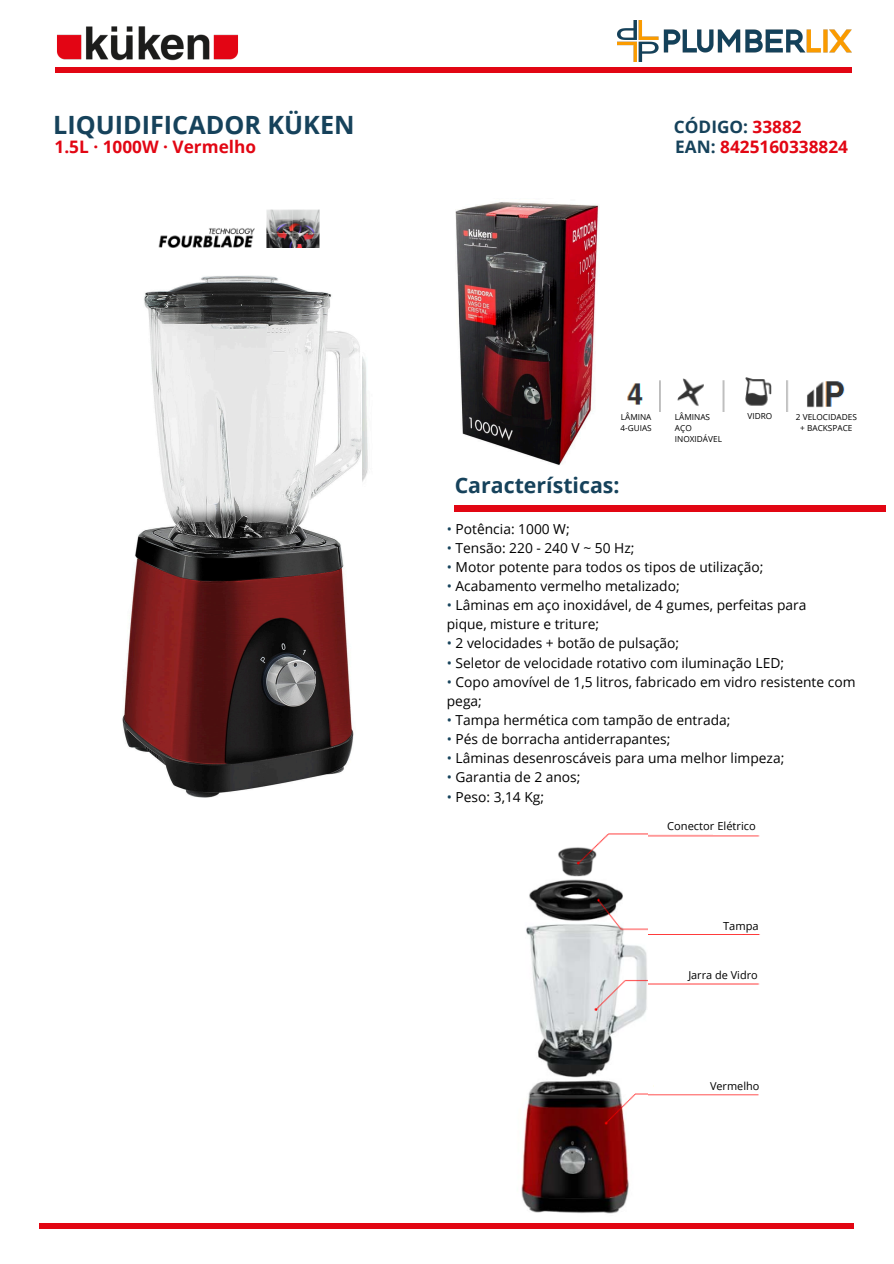
<style>
.page{position:relative;width:894px;height:1264px;background:#fff}
.page>*{position:absolute;margin:0;border:0;box-sizing:border-box;transform-origin:0 0}
.t1{font:700 25.2px "Open Sans";color:#16425b}
.t2{font:700 21.3px "Open Sans";color:#16425b}
.t3{font:700 17.25px "Open Sans";color:#e20613}
.t4{font:700 17.25px "Open Sans";color:#16425b}
.t5{font:13.8px/19.2px "Open Sans";color:#000}
.t6{font:11.1px "Open Sans";color:#000}
.t7{font:10.95px "Open Sans";color:#000}
.t8{font:8.25px/10.9px "Open Sans";color:#000}
.s1{color:#e20613}
.s2{color:#16425b}
</style>
<div class="page">
<img style="left:617px;top:20px;width:234px;height:42px">
<img style="left:57px;top:26px;width:181px;height:35px">
<div style="left:55px;top:67px;width:796px;height:6px;background:#e20613"></div>
<div style="left:454px;top:505px;width:431px;height:7px;background:#e20613"></div>
<div style="left:39px;top:1223px;width:815px;height:5px;background:#e20613"></div>
<img style="left:158px;top:209px;width:162px;height:38px">
<img style="left:627px;top:377px;width:218px;height:35px">
<img style="left:647px;top:833px;width:113px;height:263px">
<div style="left:712px;top:819px;width:49px;height:16px;background:#fff"></div>
<div style="left:711px;top:919px;width:48px;height:14px;background:#fff"></div>
<div style="left:670px;top:968px;width:89px;height:14px;background:#fff"></div>
<div style="left:653px;top:1078px;width:106px;height:15px;background:#fff"></div>
<img style="left:122px;top:275px;width:239px;height:523px">
<img style="left:455px;top:202px;width:144px;height:263px">
<img style="left:521px;top:833px;width:126px;height:381px">
<p class="t1" style="left:53px;top:107px;width:303px">LIQUIDIFICADOR KÜKEN</p>
<p class="t3" style="left:55px;top:135px;width:203px">1.5L · 1000W · Vermelho</p>
<h1 class="t4" style="left:673px;top:114px;width:129px">CÓDIGO: <span class="s1">33882</span></h1>
<h3 class="t3" style="left:675px;top:135px;width:174px"><span class="s2">EAN:</span> 8425160338824</h3>
<p class="t8" style="left:620px;top:411px;width:32px">LÂMINA</p>
<p class="t8" style="left:620px;top:423px;width:33px">4-GUIAS</p>
<p class="t8" style="left:674px;top:411px;width:37px">LÂMINAS</p>
<p class="t8" style="left:674px;top:422px;width:48px">AÇO<br>INOXIDÁVEL</p>
<p class="t8" style="left:747px;top:411px;width:26px">VIDRO</p>
<p class="t8" style="left:795px;top:412px;width:62px">2 VELOCIDADES</p>
<p class="t8" style="left:800px;top:423px;width:54px">+ BACKSPACE</p>
<h4 class="t2" style="left:454px;top:470px;width:166px">Características:</h4>
<h3 class="t5" style="left:446px;top:518px;width:124px"><span class="s2">•</span> Potência: 1000 W;</h3>
<h3 class="t5" style="left:446px;top:538px;width:189px"><span class="s2">•</span> Tensão: 220 - 240 V ~ 50 Hz;</h3>
<h3 class="t5" style="left:446px;top:557px;width:318px"><span class="s2">•</span> Motor potente para todos os tipos de utilização;</h3>
<h3 class="t5" style="left:446px;top:576px;width:234px"><span class="s2">•</span> Acabamento vermelho metalizado;</h3>
<h3 class="t5" style="left:446px;top:595px;width:361px"><span class="s2">•</span> Lâminas em aço inoxidável, de 4 gumes, perfeitas para pique, misture e triture;</h3>
<h3 class="t5" style="left:446px;top:633px;width:234px"><span class="s2">•</span> 2 velocidades + botão de pulsação;</h3>
<h3 class="t5" style="left:446px;top:652px;width:338px"><span class="s2">•</span> Seletor de velocidade rotativo com iluminação LED;</h3>
<h3 class="t5" style="left:446px;top:671px;width:410px"><span class="s2">•</span> Copo amovível de 1,5 litros, fabricado em vidro resistente com pega;</h3>
<h3 class="t5" style="left:446px;top:710px;width:285px"><span class="s2">•</span> Tampa hermética com tampão de entrada;</h3>
<h3 class="t5" style="left:446px;top:729px;width:225px"><span class="s2">•</span> Pés de borracha antiderrapantes;</h3>
<h3 class="t5" style="left:446px;top:748px;width:339px"><span class="s2">•</span> Lâminas desenroscáveis para uma melhor limpeza;</h3>
<h3 class="t5" style="left:446px;top:767px;width:135px"><span class="s2">•</span> Garantia de 2 anos;</h3>
<h3 class="t5" style="left:446px;top:786px;width:99px"><span class="s2">•</span> Peso: 3,14 Kg;</h3>
<p class="t6" style="left:667px;top:818px;width:90px">Conector Elétrico</p>
<p class="t6" style="left:722px;top:918px;width:37px">Tampa</p>
<p class="t7" style="left:688px;top:967px;width:71px">Jarra de Vidro</p>
<p class="t7" style="left:709px;top:1078px;width:51px">Vermelho</p>
</div>
